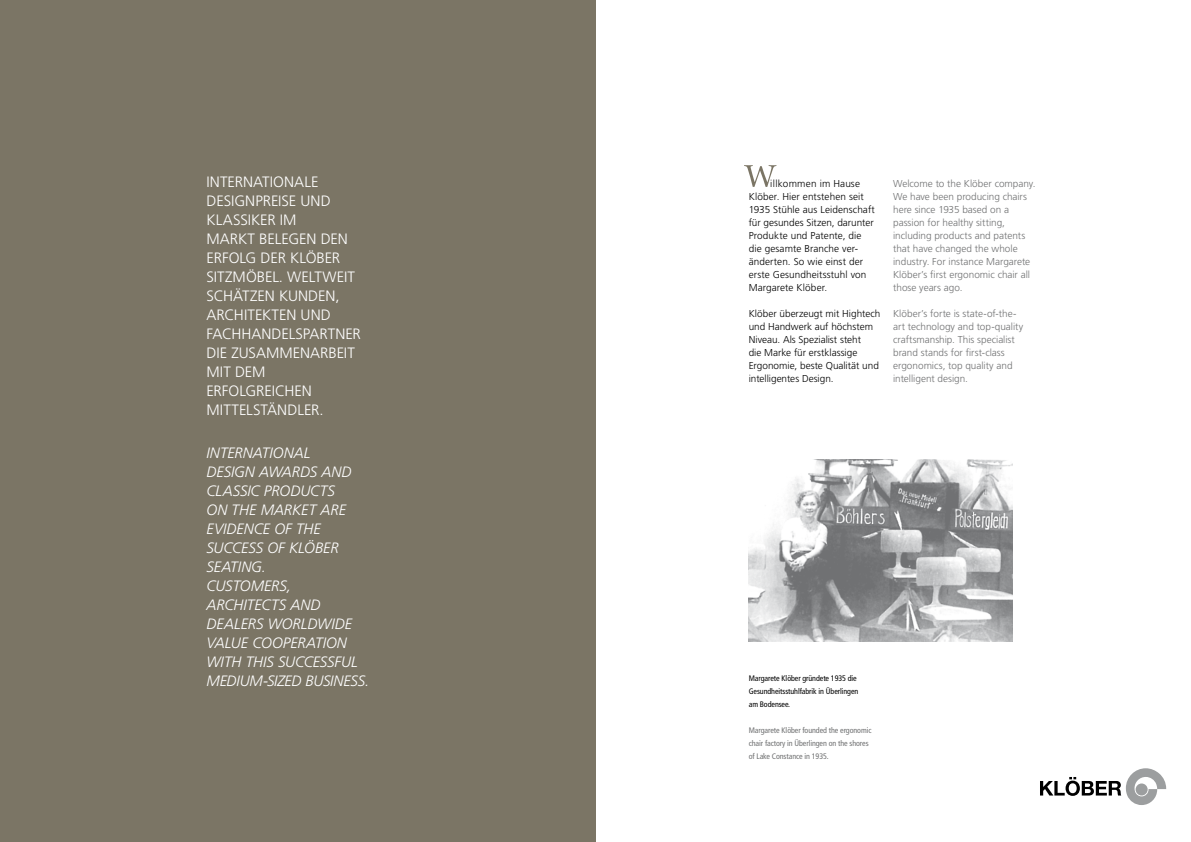
<style>
.page{position:relative;width:1191px;height:842px;background:#fff}
.page>*{position:absolute;margin:0;border:0;box-sizing:border-box;transform-origin:0 0}
.t1{font:italic 300 15px/19px "Frutiger";letter-spacing:-.005em;color:#fff}
.t2{font:300 15px/19px "Frutiger";color:#fff}
.t3{font:300 10px/13px "Frutiger";letter-spacing:-.005em;color:#707172}
.t4{font:300 10px/13px "Frutiger";letter-spacing:.005em;color:#000}
.t5{font:condensed 8px/13px "Frutiger";letter-spacing:-.01em;color:#707172}
.t6{font:condensed 8px/13px "Frutiger";letter-spacing:-.01em;color:#000}
</style>
<div class="page">
<img style="left:748px;top:460px;width:264px;height:182px">
<svg style="left:1040px;top:768px;width:126px;height:37px"></svg>
<svg style="left:744px;top:165px;width:32px;height:22px"></svg>
<div style="left:0;top:0;width:595px;height:842px;background:#7b7565"></div>
<h1 class="t2" style="left:206px;top:172px;width:45px">Internati</h1>
<h1 class="t2" style="left:273px;top:172px;width:20px">onale</h1>
<h1 class="t2" style="left:206px;top:191px;width:19px">Designp</h1>
<h1 class="t2" style="left:263px;top:191px;width:16px">reise</h1>
<h1 class="t2" style="left:300px;top:191px;width:21px">und</h1>
<h1 class="t2" style="left:206px;top:210px;width:18px">Klassike</h1>
<h1 class="t2" style="left:267px;top:210px;width:21px">r im</h1>
<h1 class="t2" style="left:206px;top:229px;width:62px">Markt belegen</h1>
<h1 class="t2" style="left:206px;top:229px;width:135px;text-indent:114px">den<br>Erfolg der Klöber<br>Sitzmöbel. Weltweit schätzen Kunden</h1>
<h1 class="t2" style="left:335px;top:286px;width:6px">,</h1>
<h1 class="t2" style="left:206px;top:305px;width:36px">Architekten</h1>
<h1 class="t2" style="left:300px;top:305px;width:21px">und</h1>
<h1 class="t2" style="left:206px;top:324px;width:35px">Fachhandelspa</h1>
<h1 class="t2" style="left:319px;top:324px;width:43px">rtne r</h1>
<h1 class="t2" style="left:206px;top:343px;width:8px">die</h1>
<h1 class="t2" style="left:231px;top:343px;width:29px">Zusammena</h1>
<h1 class="t2" style="left:320px;top:343px;width:16px">rbeit</h1>
<h1 class="t2" style="left:206px;top:362px;width:9px">mit</h1>
<h1 class="t2" style="left:206px;top:362px;width:88px;text-indent:29px">dem<br>erfolg reichen<br>Mittelst</h1>
<h1 class="t2" style="left:267px;top:400px;width:20px">ändle</h1>
<h1 class="t2" style="left:311px;top:400px;width:14px">r.</h1>
<h1 class="t1" style="left:206px;top:443px;width:164px">INTERNATIONAL<br>DESIGN AWARDS AND<br>CLASSIC PRODUCTS<br>ON THE MARKET ARE<br>EVIDENCE OF THE<br>SUCCESS OF KLÖBER<br>SEATING.<br>CUSTOMERS,<br>ARCHITECTS AND<br>DEALERS WORLDWIDE<br>VALUE COOPERATION<br>WITH THIS SUCCESSFUL<br>MEDIUM-SIZED BUSINESS.</h1>
<p class="t4" style="left:748px;top:177px;width:128px;text-indent:22px">illkommen im Hause<br>Klöber. Hier entstehen seit<br>1935 Stühle aus Leidenschaft für gesundes Sitzen, darunter<br>Produkte und Patente, die die gesamte Branche ver&shy;änderten. So wie einst der erste Gesundheitsstuhl von<br>Margarete Klöber.</p>
<p class="t4" style="left:748px;top:307px;width:133px">Klöber überzeugt mit Hightech und Handwerk auf höchstem<br>Niveau. Als Spezialist steht<br>die Marke für erstklassige<br>Ergonomie, beste Qualität und intelligentes Design.</p>
<p class="t3" style="left:893px;top:177px;width:144px">Welcome to the Klöber company.<br>We have been producing chairs here since 1935 based on a passion for healthy sitting, including products and patents that have changed the whole industry. For instance Margarete<br>Klöber’s first ergonomic chair all those years ago.</p>
<p class="t3" style="left:893px;top:307px;width:132px">Klöber’s forte is state-of-the&shy;art technology and top-quality craftsmanship. This specialist brand stands for first-class ergonomics, top quality and intelligent design.</p>
<p class="t6" style="left:748px;top:671px;width:111px">Margarete Klöber gründete 1935 die<br>Gesundheitsstuhlfabrik in Überlingen am Bodensee.</p>
<p class="t5" style="left:748px;top:723px;width:124px">Margarete Klöber founded the ergonomic chair factory in Überlingen on the shores of Lake Constance in 1935.</p>
</div>
